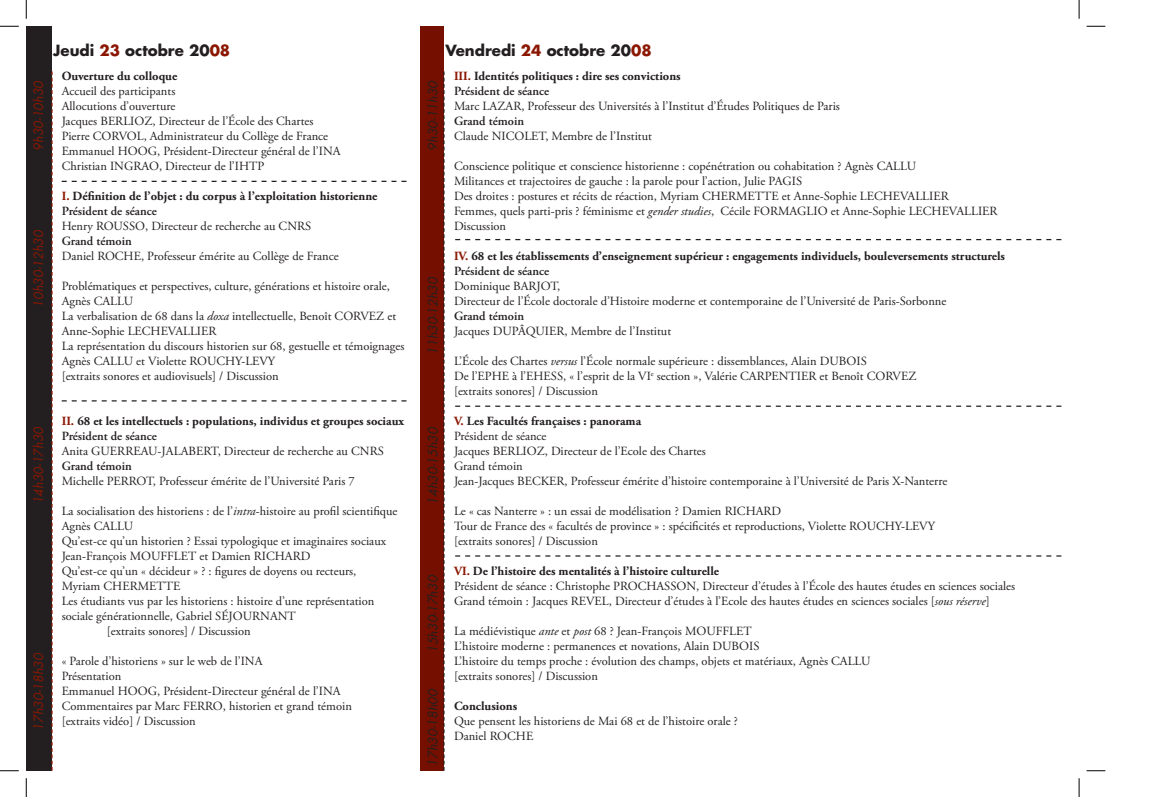
<style>
.page{position:relative;width:1150px;height:797px;background:#fff}
.page>*{position:absolute;margin:0;border:0;box-sizing:border-box;transform-origin:0 0}
.t1{font:700 15px "Futura";color:#231f20}
.t2{font:12.5px/15px "Adobe Garamond Pro";color:#231f20}
.t3{font:700 12.5px/15px "Adobe Garamond Pro";color:#231f20}
.t4{font:italic 12.5px "Futura";color:#231f20}
.t5{font:600 12.5px "Adobe Garamond Pro";color:#231f20}
.t6{font:italic 12.5px "Futura";color:#8b1702}
.s1{color:#8b1702}
.s2{font-weight:600}
.s3{font-style:italic}
.s4{font-weight:700;color:#8b1702}
.s5{font-weight:700}
</style>
<div class="page">
<div style="left:420px;top:26px;width:23px;height:744px;background:#751000"></div>
<div style="left:26px;top:26px;width:25px;height:744px;background:#231f20"></div>
<svg style="left:51px;top:71px;width:2px;height:699px"></svg>
<svg style="left:62px;top:181px;width:344px;height:1px"></svg>
<svg style="left:62px;top:400px;width:344px;height:1px"></svg>
<svg style="left:455px;top:405px;width:606px;height:2px"></svg>
<svg style="left:455px;top:239px;width:606px;height:1px"></svg>
<svg style="left:455px;top:555px;width:606px;height:1px"></svg>
<svg style="left:443px;top:71px;width:1px;height:699px"></svg>
<svg style="left:0;top:25px;width:19px;height:2px"></svg>
<svg style="left:1086px;top:25px;width:19px;height:2px"></svg>
<svg style="left:0;top:770px;width:19px;height:1px"></svg>
<svg style="left:1086px;top:770px;width:19px;height:1px"></svg>
<svg style="left:25px;top:0;width:2px;height:19px"></svg>
<svg style="left:25px;top:778px;width:2px;height:19px"></svg>
<svg style="left:1078px;top:0;width:1px;height:19px"></svg>
<svg style="left:1078px;top:778px;width:1px;height:19px"></svg>
<p class="t1" style="left:53px;top:40px;width:178px">Jeudi <span class="s1">23</span> octobre 20<span class="s1">08</span></p>
<p class="t1" style="left:445px;top:40px;width:208px">Vendredi <span class="s1">24</span> octobre 20<span class="s1">08</span></p>
<p class="t3" style="left:62px;top:68px;width:117px">Ouverture du colloque</p>
<p class="t2" style="left:62px;top:84px;width:280px">Accueil des participants<br>Allocutions d’ouverture<br>Jacques BERLIOZ, Directeur de l’École des Chartes Pierre CORVOL, Administrateur du Collège de France Emmanuel HOOG, Président-Directeur général de l’INA Christian INGRAO, Directeur de l’IHTP</p>
<p class="t3" style="left:62px;top:188px;width:317px"><span class="s1">I.</span> Définition de l’objet : du corpus à l’exploitation historienne<br><span class="s2">Président de séance</span></p>
<p class="t2" style="left:62px;top:219px;width:251px">Henry ROUSSO, Directeur de recherche au CNRS</p>
<p class="t5" style="left:62px;top:233px;width:71px">Grand témoin</p>
<p class="t2" style="left:62px;top:249px;width:279px">Daniel ROCHE, Professeur émérite au Collège de France</p>
<p class="t2" style="left:62px;top:279px;width:344px">Problématiques et perspectives, culture, générations et histoire orale, Agnès CALLU<br>La verbalisation de 68 dans la <span class="s3">doxa</span> intellectuelle, Benoît CORVEZ et Anne-Sophie LECHEVALLIER<br>La représentation du discours historien sur 68, gestuelle et témoignages Agnès CALLU et Violette ROUCHY-LEVY<br>[extraits sonores et audiovisuels] / Discussion</p>
<p class="t3" style="left:62px;top:413px;width:344px"><span class="s1">II.</span> 68 et les intellectuels : populations, individus et groupes sociaux<br><span class="s2">Président de séance</span></p>
<p class="t2" style="left:62px;top:444px;width:324px">Anita GUERREAU-JALABERT, Directeur de recherche au CNRS</p>
<p class="t5" style="left:62px;top:458px;width:71px">Grand témoin</p>
<p class="t2" style="left:62px;top:474px;width:294px">Michelle PERROT, Professeur émérite de l’Université Paris 7</p>
<p class="t2" style="left:62px;top:504px;width:337px">La socialisation des historiens : de l’<span class="s3">intra</span>-histoire au profil scientifique</p>
<p class="t2" style="left:62px;top:519px;width:73px">Agnès CALLU</p>
<p class="t2" style="left:62px;top:534px;width:326px">Qu’est-ce qu’un historien ? Essai typologique et imaginaires sociaux</p>
<p class="t2" style="left:62px;top:549px;width:250px">Jean-François MOUFFLET et Damien RICHARD</p>
<p class="t2" style="left:62px;top:564px;width:296px">Qu’est-ce qu’un « décideur » ? : figures de doyens ou recteurs,</p>
<p class="t2" style="left:62px;top:579px;width:120px">Myriam CHERMETTE</p>
<p class="t2" style="left:62px;top:594px;width:314px">Les étudiants vus par les historiens : histoire d’une représentation</p>
<p class="t2" style="left:62px;top:609px;width:236px">sociale générationnelle, Gabriel SÉJOURNANT</p>
<p class="t2" style="left:107px;top:624px;width:145px">[extraits sonores] / Discussion</p>
<p class="t2" style="left:62px;top:654px;width:292px">« Parole d’historiens » sur le web de l’INA<br>Présentation<br>Emmanuel HOOG, Président-Directeur général de l’INA Commentaires par Marc FERRO, historien et grand témoin [extraits vidéo] / Discussion</p>
<p class="t6" style="left:30px;top:151px;width:72px;rotate:-90deg">9h30-10h30</p>
<p class="t4" style="left:425px;top:151px;width:72px;rotate:-90deg">9h30-11h30</p>
<p class="t6" style="left:30px;top:308px;width:79px;rotate:-90deg">10h30-12h30</p>
<p class="t4" style="left:425px;top:355px;width:79px;rotate:-90deg">11h30-12h30</p>
<p class="t6" style="left:30px;top:504px;width:79px;rotate:-90deg">14h30-17h30</p>
<p class="t4" style="left:425px;top:505px;width:79px;rotate:-90deg">14h30-15h30</p>
<p class="t4" style="left:425px;top:653px;width:79px;rotate:-90deg">15h30-17h30</p>
<p class="t4" style="left:425px;top:767px;width:79px;rotate:-90deg">17h30-18h00</p>
<p class="t6" style="left:30px;top:730px;width:79px;rotate:-90deg">17h30-18h30</p>
<p class="t3" style="left:454px;top:68px;width:228px"><span class="s1">III.</span> Identités politiques : dire ses convictions<br><span class="s2">Président de séance</span></p>
<p class="t2" style="left:454px;top:99px;width:387px">Marc LAZAR, Professeur des Universités à l’Institut d’Études Politiques de Paris</p>
<p class="t5" style="left:454px;top:113px;width:71px">Grand témoin</p>
<p class="t2" style="left:454px;top:129px;width:199px">Claude NICOLET, Membre de l’Institut</p>
<p class="t2" style="left:454px;top:159px;width:545px">Conscience politique et conscience historienne : copénétration ou cohabitation ? Agnès CALLU<br>Militances et trajectoires de gauche : la parole pour l’action, Julie PAGIS<br>Des droites : postures et récits de réaction, Myriam CHERMETTE et Anne-Sophie LECHEVALLIER<br>Femmes, quels parti-pris ? féminisme et <span class="s3">gender studies</span>, Cécile FORMAGLIO et Anne-Sophie LECHEVALLIER Discussion</p>
<p class="t3" style="left:454px;top:248px;width:552px"><span class="s1">IV.</span> 68 et les établissements d’enseignement supérieur : engagements individuels, bouleversements structurels<br><span class="s2">Président de séance</span></p>
<p class="t2" style="left:454px;top:279px;width:494px">Dominique BARJOT,<br>Directeur de l’École doctorale d’Histoire moderne et contemporaine de l’Université de Paris-Sorbonne</p>
<p class="t5" style="left:454px;top:308px;width:71px">Grand témoin</p>
<p class="t2" style="left:454px;top:324px;width:219px">Jacques DUPÂQUIER, Membre de l’Institut</p>
<p class="t2" style="left:454px;top:354px;width:464px">L’École des Chartes <span class="s3">versus</span> l’École normale supérieure : dissemblances, Alain DUBOIS<br>De l’EPHE à l’EHESS, « l’esprit de la VI<sup>e</sup> section », Valérie CARPENTIER et Benoît CORVEZ [extraits sonores] / Discussion</p>
<p class="t2" style="left:454px;top:414px;width:495px"><span class="s4">V.</span> <span class="s5">Les Facultés françaises : panorama<br></span>Président de séance<br>Jacques BERLIOZ, Directeur de l’Ecole des Chartes<br>Grand témoin<br>Jean-Jacques BECKER, Professeur émérite d’histoire contemporaine à l’Université de Paris X-Nanterre</p>
<p class="t2" style="left:454px;top:504px;width:482px">Le « cas Nanterre » : un essai de modélisation ? Damien RICHARD<br>Tour de France des « facultés de province » : spécificités et reproductions, Violette ROUCHY-LEVY [extraits sonores] / Discussion</p>
<p class="t2" style="left:454px;top:564px;width:562px"><span class="s4">VI.</span> <span class="s5">De l’histoire des mentalités à l’histoire culturelle<br></span>Président de séance : Christophe PROCHASSON, Directeur d’études à l’École des hautes études en sciences sociales<br>Grand témoin : Jacques REVEL, Directeur d’études à l’Ecole des hautes études en sciences sociales [<span class="s3">sous réserve</span>]</p>
<p class="t2" style="left:454px;top:624px;width:418px">La médiévistique <span class="s3">ante</span> et <span class="s3">post</span> 68 ? Jean-François MOUFFLET<br>L’histoire moderne : permanences et novations, Alain DUBOIS<br>L’histoire du temps proche : évolution des champs, objets et matériaux, Agnès CALLU [extraits sonores] / Discussion</p>
<p class="t3" style="left:454px;top:698px;width:65px">Conclusions</p>
<p class="t2" style="left:454px;top:714px;width:285px">Que pensent les historiens de Mai 68 et de l’histoire orale ?<br>Daniel ROCHE</p>
</div>
